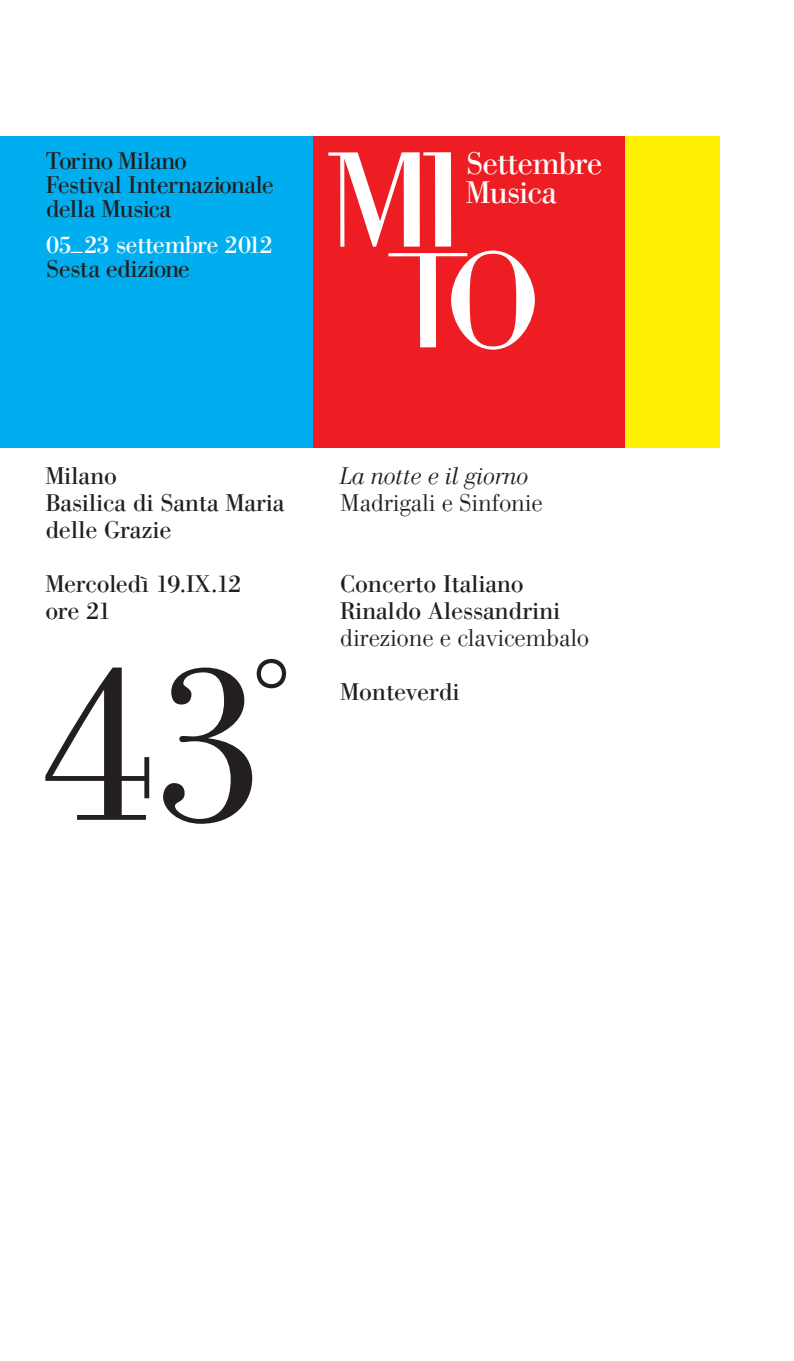
<style>
.page{position:relative;width:794px;height:1361px;background:#fff}
.page>*{position:absolute;margin:0;border:0;box-sizing:border-box;transform-origin:0 0}
.t1{font:300 220px "AT Our Bodoni";color:#231f20}
.t2{font:31px/28.2px "AT Our Bodoni";letter-spacing:-.025em;color:#fff}
.t3{font:24px/27px "AT Our Bodoni";letter-spacing:-.005em;color:#231f20}
.t4{font:300 24px "AT Our Bodoni";letter-spacing:-.005em;color:#231f20}
.t5{font:24px "AT Our Bodoni";letter-spacing:-.025em;color:#fff}
.t6{font:italic 300 24px "AT Our Bodoni";letter-spacing:-.005em;color:#231f20}
.t7{font:24px "AT Our Bodoni";letter-spacing:-.025em;color:#231f20}
</style>
<div class="page">
<div style="left:618px;top:136px;width:102px;height:312px;background:#fff101"></div>
<div style="left:0;top:136px;width:318px;height:312px;background:#00aeef"></div>
<div style="left:313px;top:136px;width:312px;height:312px;background:#ee1d23"></div>
<svg style="left:328px;top:152px;width:207px;height:198px"></svg>
<p class="t3" style="left:46px;top:149px;width:229px;line-height:24px">Torino Milano<br>Festival Internazionale della Musica</p>
<p class="t5" style="left:46px;top:231px;width:229px">05_23 settembre 2012</p>
<p class="t7" style="left:46px;top:255px;width:145px">Sesta edizione</p>
<p class="t2" style="left:466px;top:150px;width:138px">Settembre<br>Musica</p>
<p class="t3" style="left:45px;top:462px;width:240px">Milano<br>Basilica di Santa Maria delle Grazie</p>
<p class="t3" style="left:45px;top:570px;width:198px">Mercoledì 19.IX.12 ore 21</p>
<h1 class="t1" style="left:41px;top:616px;width:269px">43<sup>°</sup></h1>
<p class="t6" style="left:340px;top:462px;width:190px">La notte e il giorno</p>
<p class="t4" style="left:340px;top:489px;width:204px">Madrigali e Sinfonie</p>
<p class="t3" style="left:340px;top:570px;width:221px">Concerto Italiano<br>Rinaldo Alessandrini</p>
<p class="t4" style="left:340px;top:624px;width:251px">direzione e clavicembalo</p>
<p class="t3" style="left:340px;top:678px;width:121px">Monteverdi</p>
</div>
